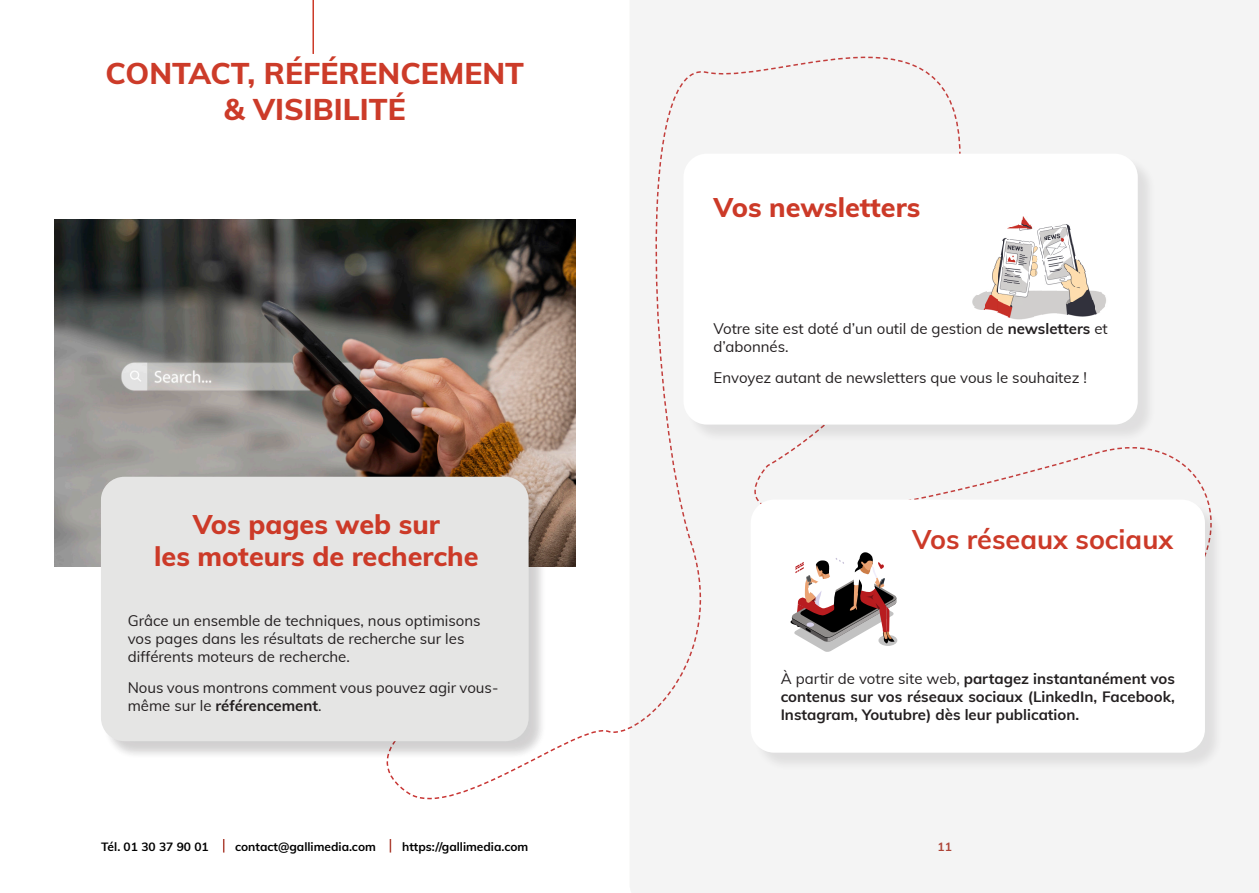
<style>
.page{position:relative;width:1259px;height:893px;background:#fff}
.page>*{position:absolute;margin:0;border:0;box-sizing:border-box;transform-origin:0 0}
.t1{font:800 30px "Muli";color:#cc3b29}
.t2{font:800 27px/32.4px "Muli";color:#cc3a28;text-align:center}
.t3{font:700 27px "Muli";color:#cc3a28}
.t4{font:15px/18px "Muli";color:#231f20}
.t5{font:700 15px/18px "Muli";color:#231f20;text-align:justify}
.t6{font:700 12px "Muli";color:#000}
.t7{font:700 12px "Muli";color:#ad4336}
.s1{font-weight:700}
.s2{font-weight:400}
</style>
<div class="page">
<svg style="left:386px;top:761px;width:66px;height:39px"></svg>
<svg style="left:400px;top:219px;width:211px;height:577px"></svg>
<div style="left:630px;top:0;width:629px;height:893px;background:#f4f4f4"></div>
<svg style="left:223px;top:839px;width:1px;height:13px"></svg>
<svg style="left:390px;top:839px;width:1px;height:13px"></svg>
<hr style="left:312px;top:0;width:2px;height:54px;background:#cc3b29">
<div style="left:753px;top:502px;width:470px;height:269px;background:#e7e7e7"></div>
<div style="left:750px;top:500px;width:455px;height:253px;background:#fff;border-radius:23px"></div>
<svg style="left:613px;top:70px;width:645px;height:664px"></svg>
<img style="left:54px;top:219px;width:521px;height:348px">
<div style="left:103px;top:479px;width:444px;height:281px;background:#231f20;opacity:.1"></div>
<div style="left:101px;top:477px;width:427px;height:264px;background:#e5e5e4;border-radius:23px"></div>
<p class="t1" style="left:105px;top:51px;width:420px">CONTACT, RÉFÉRENCEMENT</p>
<p class="t1" style="left:224px;top:87px;width:183px">&amp; VISIBILITÉ</p>
<p class="t2" style="left:154px;top:507px;width:326px">Vos pages web sur<br>les moteurs de recherche</p>
<p class="t4" style="left:128px;top:611px;width:354px">Grâce un ensemble de techniques, nous optimisons vos pages dans les résultats de recherche sur les différents moteurs de recherche.</p>
<p class="t4" style="left:128px;top:678px;width:372px">Nous vous montrons comment vous pouvez agir vous&shy;même sur le <span class="s1">référencement</span>.</p>
<p class="t2" style="left:713px;top:190px;width:208px">Vos newsletters</p>
<p class="t4" style="left:713px;top:319px;width:396px">Votre site est doté d’un outil de gestion de <span class="s1">newsletters</span> et d’abonnés.</p>
<p class="t4" style="left:713px;top:367px;width:375px">Envoyez autant de newsletters que vous le souhaitez !</p>
<p class="t3" style="left:912px;top:520px;width:263px">Vos réseaux sociaux</p>
<p class="t5" style="left:780px;top:669px;width:396px"><span class="s2">À partir de votre site web,</span> partagez instantanément vos contenus sur vos réseaux sociaux (LinkedIn, Facebook, Instagram, Youtubre) dès leur publication.</p>
<p class="t6" style="left:101px;top:838px;width:109px">Tél. 01 30 37 90 01</p>
<p class="t6" style="left:235px;top:838px;width:142px">contact@gallimedia.com</p>
<p class="t6" style="left:402px;top:838px;width:128px">https://gallimedia.com</p>
<p class="t7" style="left:937px;top:838px;width:16px">11</p>
</div>
